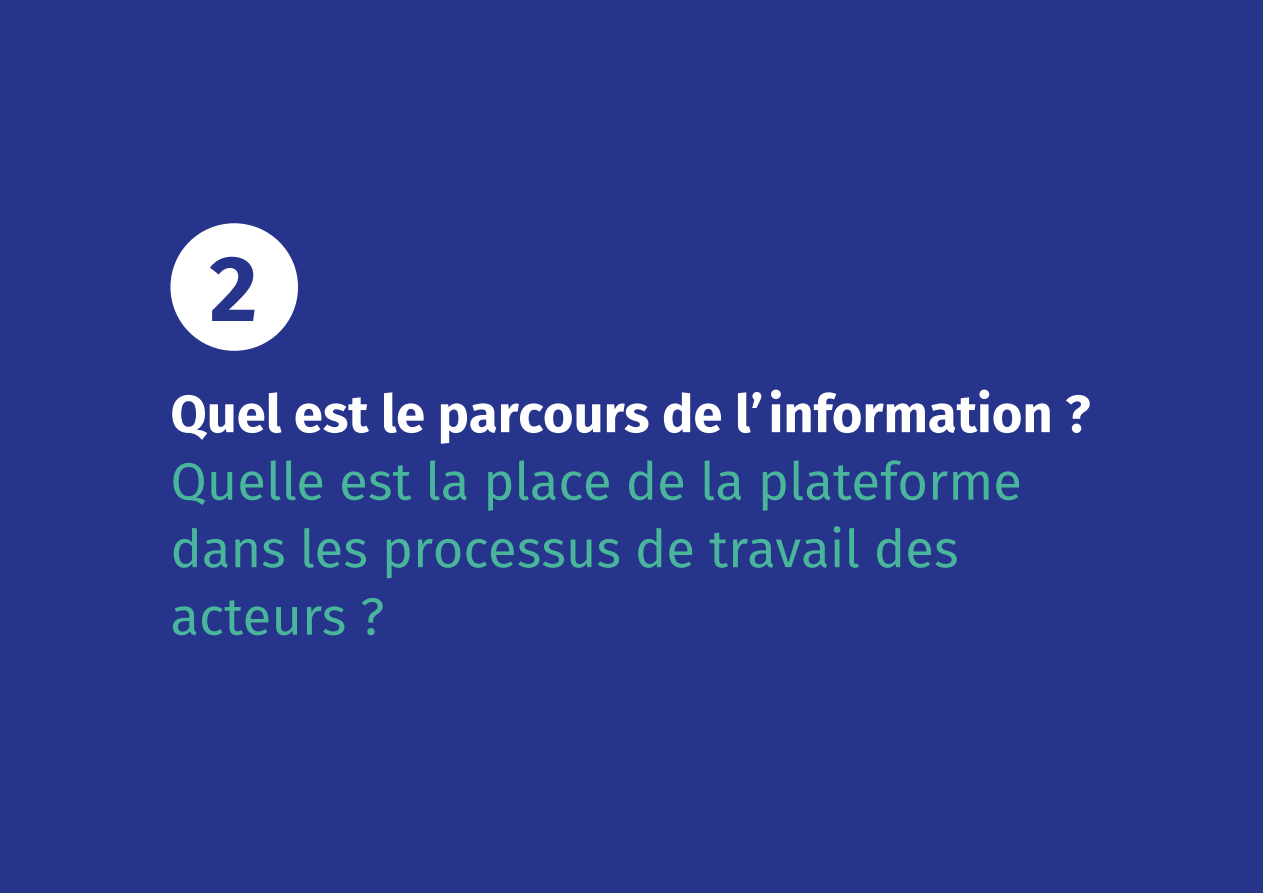
<style>
.page{position:relative;width:1263px;height:893px;background:#fff}
.page>*{position:absolute;margin:0;border:0;box-sizing:border-box;transform-origin:0 0}
.t1{font:700 93.15px "Fira Sans";color:#27348b}
.t2{font:52.5px/67.5px "Fira Sans";color:#49b69b}
.t3{font:700 52.5px "Fira Sans";color:#fff}
</style>
<div class="page">
<div style="left:0;top:0;width:1262px;height:893px;background:#27348b"></div>
<div style="left:170px;top:223px;width:128px;height:128px;background:#fff;border-radius:50%"></div>
<p class="t1" style="left:209px;top:210px;width:50px">2</p>
<p class="t3" style="left:170px;top:370px;width:921px">Quel est le parcours de l’information ?</p>
<p class="t2" style="left:170px;top:446px;width:853px">Quelle est la place de la plateforme dans les processus de travail des acteurs ?</p>
</div>
